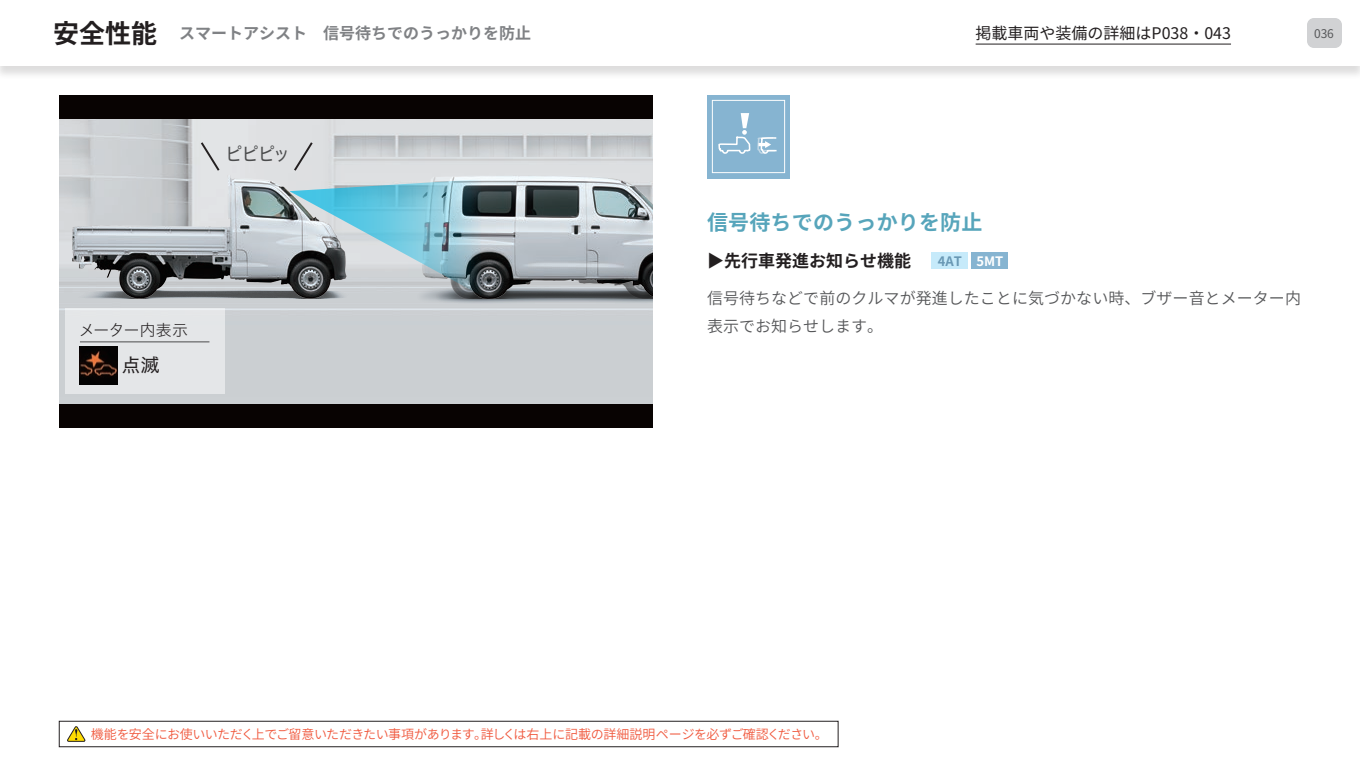
<style>
.page{position:relative;width:1360px;height:765px;background:#fff}
.page>*{position:absolute;margin:0;border:0;box-sizing:border-box;transform-origin:0 0}
.t1{font:700 26px "Noto Sans CJ Kjp";color:#231f20}
.t2{font:700 21px "Noto Sans CJ Kjp";letter-spacing:.01em;color:#57a5bb}
.t3{font:18.6px "Hira Kaku Std W4";color:#4b4c4d;scale:.9 1}
.t4{font:18.6px "Hira Kaku Std W4";color:#231f20}
.t5{font:700 17px "Noto Sans CJ Kjp";color:#231f20}
.t6{font:600 16px/28px "Noto Sans CJ Kjp";letter-spacing:.005em;color:#57585a}
.t7{font:700 16px "Noto Sans CJ Kjp";color:#808285}
.t8{font:16px "Noto Sans CJ Kjp";color:#231f20}
.t9{font:15.8px "Hira Kaku Std W2";letter-spacing:-.005em;color:#231f20}
.t10{font:600 13px "Noto Sans CJ Kjp";letter-spacing:-.03em;color:#f0593e}
.t11{font:12px "Noto Sans CJ Kjp";color:#57585a}
.s1{font-size:13px;color:#6998b4}
.s2{font-size:13px;color:#fff}
</style>
<div class="page">
<div style="left:59px;top:95px;width:594px;height:333px;background:#080302"></div>
<div style="left:932px;top:252px;width:36px;height:18px;background:#c6eafa"></div>
<div style="left:972px;top:252px;width:36px;height:18px;background:#86b4d1"></div>
<div style="left:707px;top:95px;width:83px;height:83px;background:linear-gradient(to right,#8db8d3,#8db8d3)"></div>
<svg style="left:712px;top:95px;width:73px;height:78px;background:#93bcd5"></svg>
<img style="left:59px;top:120px;width:594px;height:283px">
<img style="left:382px;top:143px;width:18px;height:188px">
<img style="left:400px;top:143px;width:253px;height:188px">
<img style="left:59px;top:122px;width:309px;height:201px">
<svg style="left:289px;top:179px;width:193px;height:117px;background:#8fb2bd"></svg>
<svg style="left:199px;top:140px;width:22px;height:33px"></svg>
<svg style="left:292px;top:140px;width:23px;height:33px"></svg>
<div style="left:65px;top:309px;width:159px;height:85px;background:#e4e6e8"></div>
<hr style="left:80px;top:342px;width:129px;height:1px;background:#4b4c4d">
<img style="left:80px;top:346px;width:38px;height:38px">
<div style="left:0;top:0;width:1360px;height:80px;background:#231f20;opacity:.15"></div>
<div style="left:0;top:0;width:1360px;height:66px;background:#fff"></div>
<div style="left:1307px;top:18px;width:35px;height:30px;background:#d1d2d4;border-radius:7px"></div>
<hr style="left:976px;top:44px;width:255px;height:1px;background:#231f20">
<svg style="left:67px;top:726px;width:18px;height:16px"></svg>
<div style="left:59px;top:721px;width:779px;height:26px;border:1px solid #231f20"></div>
<h1 class="t1" style="left:53px;top:19px;width:105px">安全性能</h1>
<p class="t8" style="left:976px;top:24px;width:257px">掲載車両や装備の詳細はP038・043</p>
<p class="t11" style="left:1314px;top:26px;width:21px">036</p>
<p class="t7" style="left:179px;top:24px;width:353px">スマートアシスト　信号待ちでのうっかりを防止</p>
<h3 class="t3" style="left:226px;top:140px;width:73px">ピピピッ</h3>
<p class="t9" style="left:79px;top:318px;width:110px">メーター内表示</p>
<h3 class="t4" style="left:122px;top:350px;width:39px">点滅</h3>
<h2 class="t2" style="left:707px;top:210px;width:277px">信号待ちでのうっかりを防止</h2>
<h3 class="t5" style="left:707px;top:252px;width:298px">▶先行車発進お知らせ機能　 <span class="s1">4AT</span> <span class="s2">5MT</span></h3>
<p class="t6" style="left:707px;top:284px;width:596px">信号待ちなどで前のクルマが発進したことに気づかない時、ブザー音とメーター内表示でお知らせします。</p>
<p class="t10" style="left:91px;top:727px;width:739px">機能を安全にお使いいただく上でご留意いただきたい事項があります。詳しくは右上に記載の詳細説明ページを必ずご確認ください。</p>
</div>
